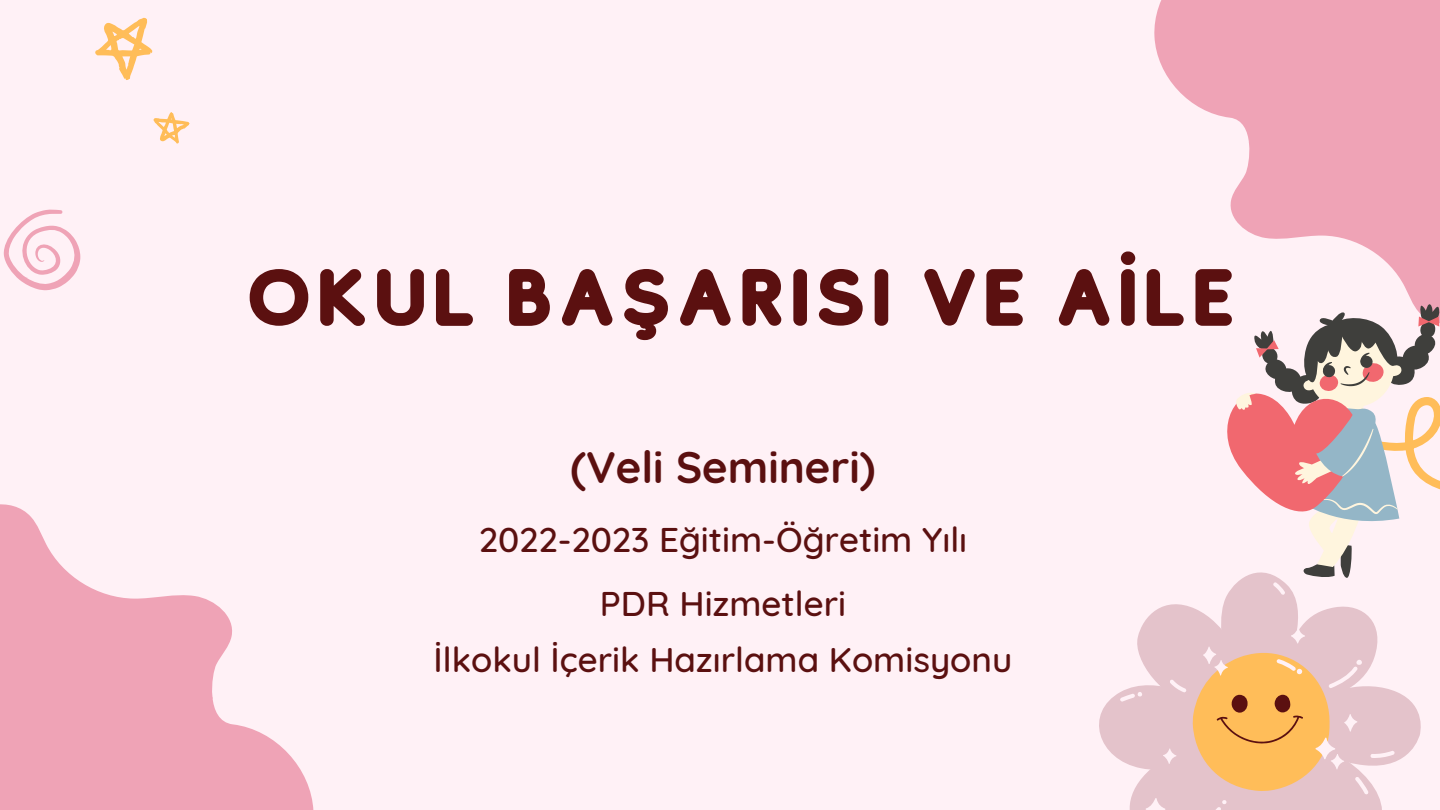
<style>
.page{position:relative;width:1440px;height:810px;background:#fff1f6}
.page>*{position:absolute;margin:0;border:0;box-sizing:border-box;transform-origin:0 0}
.t1{font:80px "Studly";color:#5b1010}
.t2{font:700 44px "Quicksand";color:#5b1010}
.t3{font:500 35px/63.8px "Quicksand";color:#5b1010;text-align:center}
</style>
<div class="page">
<svg style="left:1154px;top:0;width:286px;height:302px;fill:#efa3b6"></svg>
<svg style="left:1276px;top:118px;width:3px;height:4px"></svg>
<svg style="left:1393px;top:109px;width:4px;height:3px"></svg>
<svg style="left:1397px;top:185px;width:4px;height:4px"></svg>
<svg style="left:1328px;top:19px;width:3px;height:4px"></svg>
<svg style="left:1294px;top:176px;width:7px;height:12px"></svg>
<svg style="left:1244px;top:17px;width:3px;height:4px"></svg>
<svg style="left:1260px;top:51px;width:9px;height:6px"></svg>
<svg style="left:1189px;top:61px;width:3px;height:4px"></svg>
<svg style="left:1356px;top:30px;width:9px;height:5px"></svg>
<svg style="left:1372px;top:192px;width:7px;height:9px"></svg>
<svg style="left:1402px;top:148px;width:5px;height:3px"></svg>
<svg style="left:1347px;top:205px;width:3px;height:9px"></svg>
<svg style="left:1278px;top:186px;width:6px;height:13px"></svg>
<svg style="left:1322px;top:119px;width:4px;height:3px"></svg>
<svg style="left:1245px;top:3px;width:5px;height:3px"></svg>
<svg style="left:1390px;top:48px;width:11px;height:7px"></svg>
<svg style="left:1360px;top:81px;width:3px;height:4px"></svg>
<svg style="left:0;top:504px;width:314px;height:306px;fill:#efa3b6"></svg>
<svg style="left:180px;top:720px;width:3px;height:4px"></svg>
<svg style="left:54px;top:731px;width:5px;height:3px"></svg>
<svg style="left:50px;top:649px;width:4px;height:4px"></svg>
<svg style="left:157px;top:650px;width:8px;height:12px"></svg>
<svg style="left:191px;top:789px;width:9px;height:7px"></svg>
<svg style="left:273px;top:781px;width:4px;height:4px"></svg>
<svg style="left:74px;top:636px;width:7px;height:9px"></svg>
<svg style="left:44px;top:688px;width:5px;height:4px"></svg>
<svg style="left:104px;top:622px;width:4px;height:9px"></svg>
<svg style="left:175px;top:638px;width:7px;height:13px"></svg>
<svg style="left:6px;top:522px;width:7px;height:5px"></svg>
<svg style="left:50px;top:792px;width:12px;height:6px"></svg>
<svg style="left:91px;top:760px;width:3px;height:4px"></svg>
<svg style="left:95px;top:17px;width:58px;height:63px"></svg>
<svg style="left:153px;top:112px;width:37px;height:32px"></svg>
<svg style="left:3px;top:209px;width:77px;height:81px"></svg>
<svg style="left:1099px;top:579px;width:322px;height:181px"></svg>
<svg style="left:1395px;top:595px;width:13px;height:167px"></svg>
<svg style="left:1120px;top:582px;width:275px;height:228px;fill:#e4c3cb"></svg>
<svg style="left:1227px;top:302px;width:213px;height:277px"></svg>
<h1 class="t1" style="left:244px;top:254px;width:996px">OKUL BAŞARISI VE AİLE</h1>
<p class="t2" style="left:570px;top:439px;width:307px">(Veli Semineri)</p>
<p class="t3" style="left:479px;top:507px;width:490px">2022-2023 Eğitim-Öğretim Yılı<br>PDR Hizmetleri</p>
<p class="t3" style="left:434px;top:627px;width:580px">İlkokul İçerik Hazırlama Komisyonu</p>
</div>
